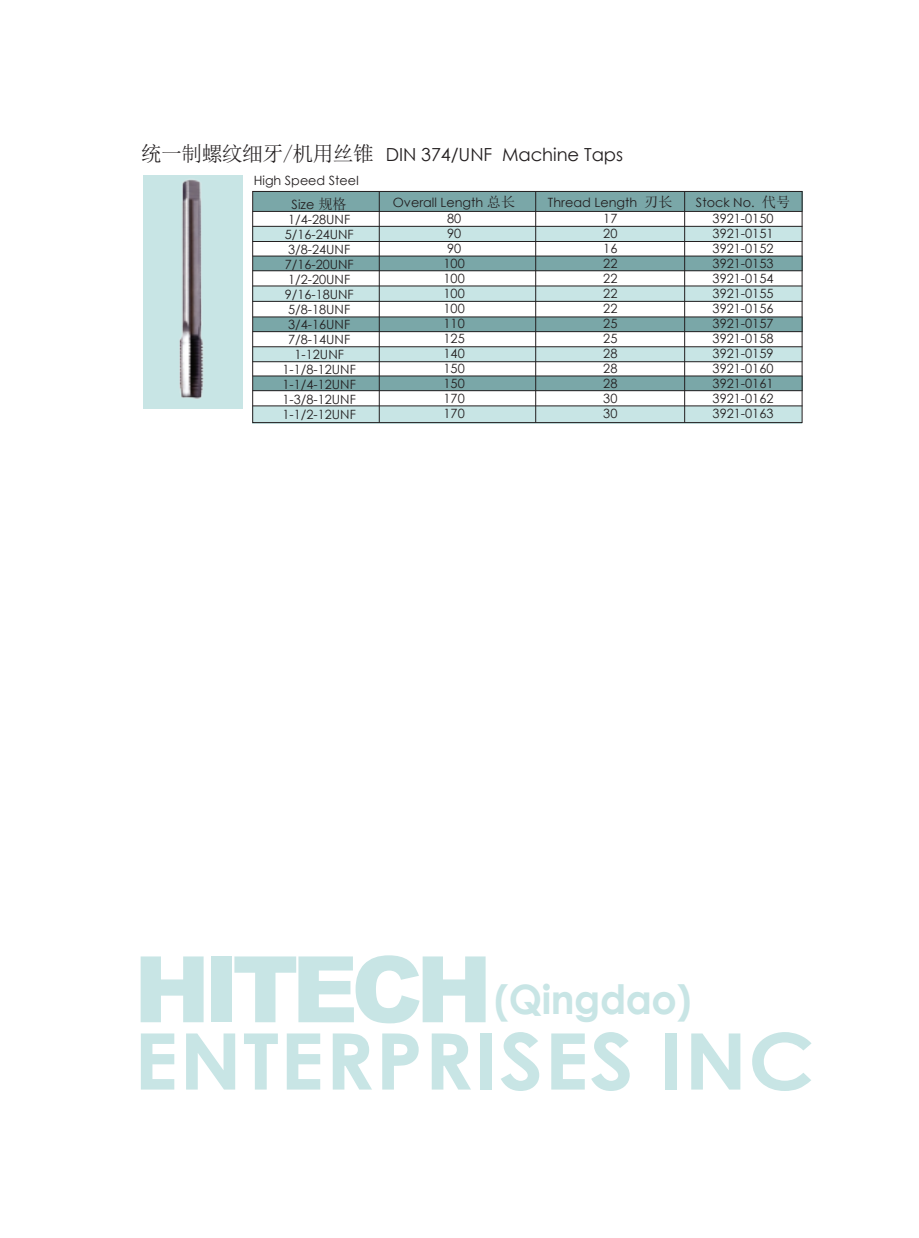
<style>
.page{position:relative;width:919px;height:1238px;background:#fff}
.page>*{position:absolute;margin:0;border:0;box-sizing:border-box;transform-origin:0 0}
.t1{font:900 91.8px "Arial";letter-spacing:-.075em;color:#c8e5e5}
.t2{font:700 78px "Century Gothic";letter-spacing:.01em;color:#c8e5e5;scale:1.09 1}
.t3{font:700 40.5px "Century Gothic";letter-spacing:-.01em;color:#c8e5e5}
.t4{font:21px "CT Zhong Yuan SJ";letter-spacing:-.03em;color:#231f20}
.t5{font:18px "Century Gothic";letter-spacing:-.005em;color:#231f20}
.t6{font:12.75px/15px "Century Gothic";color:#231f20;text-align:center}
.s1{font-family:"CT Zhong Yuan SJ";font-size:14.25px}
</style>
<div class="page">
<div style="left:143px;top:176px;width:100px;height:233px;background:#c8e5e5"></div>
<div style="left:252px;top:226px;width:550px;height:16px;background:#c8e5e5"></div>
<div style="left:253px;top:192px;width:549px;height:19px;background:#7aa7a8"></div>
<div style="left:253px;top:256px;width:549px;height:14px;background:#7aa7a8"></div>
<hr style="left:252px;top:211px;width:550px;height:1px;background:#231f20">
<hr style="left:252px;top:226px;width:550px;height:1px;background:#231f20">
<hr style="left:252px;top:241px;width:550px;height:1px;background:#231f20">
<hr style="left:252px;top:256px;width:550px;height:1px;background:#231f20">
<hr style="left:252px;top:270px;width:550px;height:1px;background:#231f20">
<div style="left:252px;top:286px;width:550px;height:15px;background:#c8e5e5"></div>
<hr style="left:252px;top:285px;width:550px;height:1px;background:#231f20">
<hr style="left:252px;top:301px;width:550px;height:1px;background:#231f20">
<div style="left:253px;top:317px;width:549px;height:14px;background:#7aa7a8"></div>
<hr style="left:252px;top:316px;width:550px;height:1px;background:#231f20">
<hr style="left:252px;top:331px;width:550px;height:1px;background:#231f20">
<div style="left:252px;top:347px;width:550px;height:14px;background:#c8e5e5"></div>
<hr style="left:252px;top:346px;width:550px;height:1px;background:#231f20">
<hr style="left:252px;top:361px;width:550px;height:1px;background:#231f20">
<div style="left:253px;top:376px;width:549px;height:14px;background:#7aa7a8"></div>
<hr style="left:252px;top:375px;width:550px;height:1px;background:#231f20">
<hr style="left:252px;top:390px;width:550px;height:1px;background:#231f20">
<div style="left:252px;top:406px;width:550px;height:17px;background:#c8e5e5"></div>
<hr style="left:252px;top:405px;width:550px;height:1px;background:#231f20">
<hr style="left:379px;top:191px;width:1px;height:231px;background:#231f20">
<hr style="left:535px;top:191px;width:1px;height:231px;background:#231f20">
<hr style="left:684px;top:191px;width:1px;height:231px;background:#231f20">
<div style="left:252px;top:191px;width:550px;height:232px;border:1px solid #231f20"></div>
<img style="left:179px;top:180px;width:25px;height:219px">
<h3 class="t4" style="left:141px;top:142px;width:234px">统一制螺纹细牙/机用丝锥</h3>
<p class="t6" style="left:282px;top:196px;width:75px">Size <span class="s1">规格<br></span>1/4-28UNF<br>5/16-24UNF<br>3/8-24UNF<br>7/16-20UNF<br>1/2-20UNF<br>9/16-18UNF<br>5/8-18UNF<br>3/4-16UNF<br>7/8-14UNF<br>1-12UNF<br>1-1/8-12UNF<br>1-1/4-12UNF<br>1-3/8-12UNF<br>1-1/2-12UNF</p>
<p class="t6" style="left:393px;top:195px;width:124px">Overall Length <span class="s1">总长<br></span>80<br>90<br>90<br>100<br>100<br>100<br>100<br>110<br>125<br>140<br>150<br>150<br>170<br>170</p>
<p class="t6" style="left:548px;top:195px;width:126px">Thread Length <span class="s1">刃长<br></span>17<br>20<br>16<br>22<br>22<br>22<br>22<br>25<br>25<br>28<br>28<br>28<br>30<br>30</p>
<p class="t6" style="left:696px;top:195px;width:96px">Stock No. <span class="s1">代号<br></span>3921-0150<br>3921-0151<br>3921-0152<br>3921-0153<br>3921-0154<br>3921-0155<br>3921-0156<br>3921-0157<br>3921-0158<br>3921-0159<br>3921-0160<br>3921-0161<br>3921-0162<br>3921-0163</p>
<h3 class="t5" style="left:386px;top:142px;width:239px">DIN 374/UNF Machine Taps</h3>
<p class="t6" style="left:254px;top:173px;width:107px">High Speed SteeI</p>
<h1 class="t1" style="left:134px;top:922px;width:360px">HITECH</h1>
<h3 class="t3" style="left:494px;top:968px;width:199px">(Qingdao)</h3>
<h2 class="t2" style="left:134px;top:1001px;width:626px">ENTERPRISES INC</h2>
</div>
